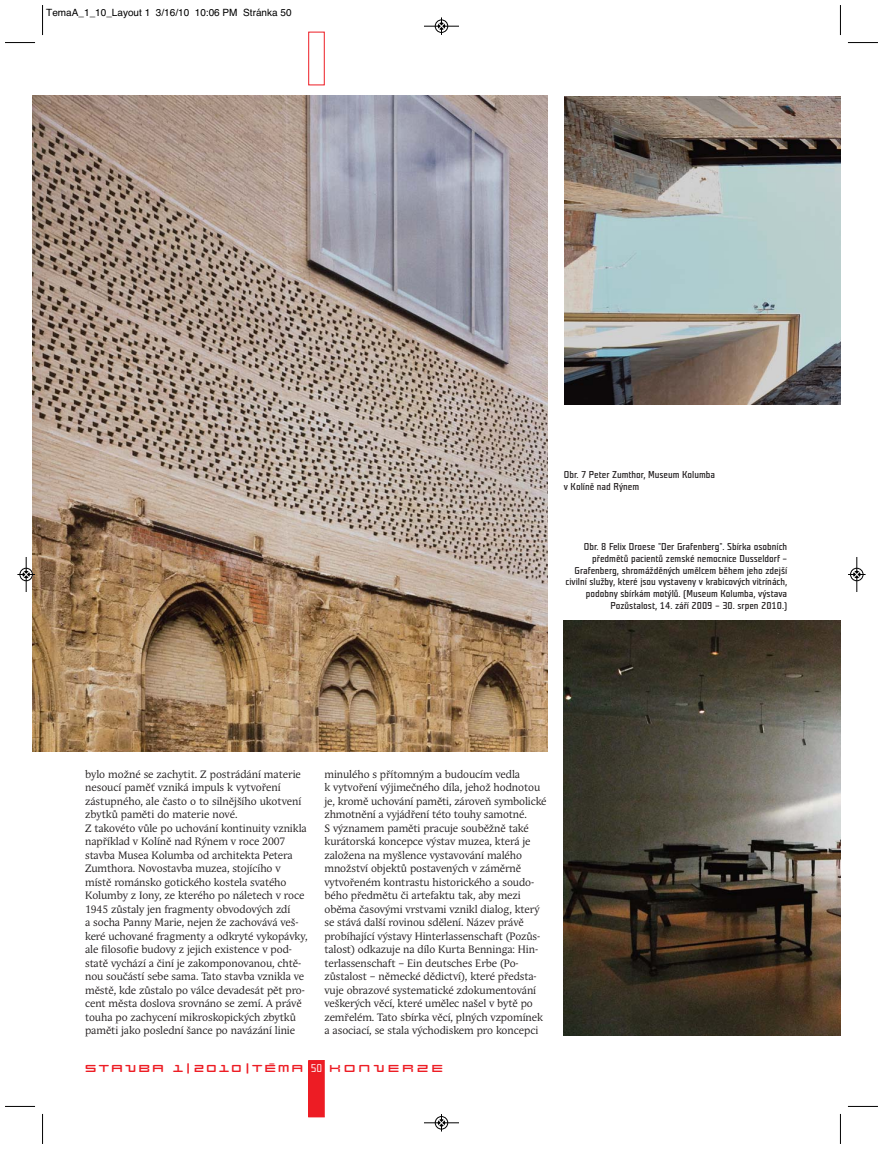
<style>
.page{position:relative;width:883px;height:1149px;background:#fff}
.page>*{position:absolute;margin:0;border:0;box-sizing:border-box;transform-origin:0 0}
.t1{font:10.62px/13.5px "Andulka Book Pro";letter-spacing:-.005em;color:#231f20}
.t2{font:700 10px/11.9px "Teuton Hell";color:#231f20}
.t3{font:10px "Helvetica";color:#000}
.t4{font:10px "Modell";letter-spacing:.25em;color:#ed1c24}
.s1{font-family:"Teuton Mager";font-size:11.25px;color:#fff}
</style>
<div class="page">
<img style="left:33px;top:96px;width:514px;height:655px">
<img style="left:563px;top:620px;width:277px;height:415px">
<img style="left:564px;top:96px;width:276px;height:308px">
<div style="left:309px;top:1060px;width:15px;height:56px;background:#ed1c24"></div>
<div style="left:308px;top:1059px;width:16px;height:57px;border:1px solid #ed1c24"></div>
<div style="left:308px;top:32px;width:16px;height:53px;border:1px solid #ed1c24"></div>
<hr style="left:42px;top:5px;width:1px;height:30px;background:#000">
<hr style="left:5px;top:42px;width:30px;height:1px;background:#000">
<hr style="left:840px;top:5px;width:1px;height:30px;background:#000">
<hr style="left:847px;top:42px;width:30px;height:1px;background:#000">
<hr style="left:42px;top:1113px;width:1px;height:30px;background:#000">
<hr style="left:5px;top:1105px;width:30px;height:1px;background:#000">
<hr style="left:840px;top:1113px;width:1px;height:30px;background:#000">
<hr style="left:847px;top:1105px;width:30px;height:1px;background:#000">
<div style="left:434px;top:20px;width:14px;height:13px;border:1px solid #fff;border-radius:50%"></div>
<hr style="left:424px;top:26px;width:35px;height:1px;background:#000">
<div style="left:435px;top:20px;width:13px;height:13px;border:1px solid #000;border-radius:50%"></div>
<svg style="left:438px;top:17px;width:6px;height:18px"></svg>
<div style="left:434px;top:1115px;width:14px;height:14px;border:1px solid #fff;border-radius:50%"></div>
<hr style="left:424px;top:1122px;width:35px;height:1px;background:#000">
<div style="left:435px;top:1115px;width:13px;height:13px;border:1px solid #000;border-radius:50%"></div>
<svg style="left:438px;top:1114px;width:6px;height:17px"></svg>
<div style="left:20px;top:567px;width:13px;height:14px;border:1px solid #fff;border-radius:50%"></div>
<hr style="left:26px;top:557px;width:1px;height:35px;background:#000">
<div style="left:20px;top:568px;width:13px;height:12px;border:1px solid #000;border-radius:50%"></div>
<svg style="left:17px;top:571px;width:18px;height:6px"></svg>
<div style="left:849px;top:567px;width:14px;height:14px;border:1px solid #fff;border-radius:50%"></div>
<hr style="left:856px;top:557px;width:1px;height:35px;background:#000">
<div style="left:850px;top:568px;width:13px;height:12px;border:1px solid #000;border-radius:50%"></div>
<svg style="left:848px;top:571px;width:17px;height:6px"></svg>
<p class="t3" style="left:46px;top:9px;width:247px">TemaA_1_10_Layout 1 3/16/10 10:06 PM Stránka 50</p>
<p class="t2" style="left:563px;top:470px;width:153px">Obr. 7 Peter Zumthor, Museum Kolumba v Kolíně nad Rýnem</p>
<p class="t2" style="left:565px;top:541px;width:223px;text-align:right">Obr. 8 Felix Droese "Der Grafenberg". Sbírka osobních předmětů pacientů zemské nemocnice Dusseldorf – Grafenberg, shromážděných umělcem během jeho zdejší civilní služby, které jsou vystaveny v krabicových vitrínách, podobny sbírkám motýlů. (Museum Kolumba, výstava Pozůstalost, 14. září 2009 – 30. srpen 2010.)</p>
<p class="t1" style="left:324px;top:767px;width:223px">minulého s přítomným a budoucím vedla<br>k vytvoření výjimečného díla, jehož hodnotou je, kromě uchování paměti, zároveň symbolické zhmotnění a vyjádření této touhy samotné.<br>S významem paměti pracuje souběžně také kurátorská koncepce výstav muzea, která je založena na myšlence vystavování malého množství objektů postavených v záměrně vytvořeném kontrastu historického a soudo&shy;bého předmětu či artefaktu tak, aby mezi oběma časovými vrstvami vznikl dialog, který se stává další rovinou sdělení. Název právě probíhající výstavy Hinterlassenschaft (Pozůs&shy;talost) odkazuje na dílo Kurta Benninga: Hin&shy;terlassenschaft – Ein deutsches Erbe (Po&shy;zůstalost – německé dědictví), které předsta&shy;vuje obrazové systematické zdokumentování veškerých věcí, které umělec našel v bytě po zemřelém. Tato sbírka věcí, plných vzpomínek a asociací, se stala východiskem pro koncepci</p>
<p class="t1" style="left:85px;top:767px;width:224px">bylo možné se zachytit. Z postrádání materie nesoucí paměť vzniká impuls k vytvoření zástupného, ale často o to silnějšího ukotvení zbytků paměti do materie nové.<br>Z takovéto vůle po uchování kontinuity vznikla například v Kolíně nad Rýnem v roce 2007 stavba Musea Kolumba od architekta Petera Zumthora. Novostavba muzea, stojícího v místě románsko gotického kostela svatého Kolumby z Iony, ze kterého po náletech v roce 1945 zůstaly jen fragmenty obvodových zdí<br>a socha Panny Marie, nejen že zachovává veš&shy;keré uchované fragmenty a odkryté vykopávky, ale filosofie budovy z jejich existence v pod&shy;statě vychází a činí je zakomponovanou, chtě&shy;nou součástí sebe sama. Tato stavba vznikla ve městě, kde zůstalo po válce devadesát pět pro&shy;cent města doslova srovnáno se zemí. A právě touha po zachycení mikroskopických zbytků paměti jako poslední šance po navázání linie</p>
<p class="t4" style="left:85px;top:1062px;width:359px">STAVBA 1| 2010 |TÉMA <span class="s1">50</span> KONVERZE</p>
</div>
